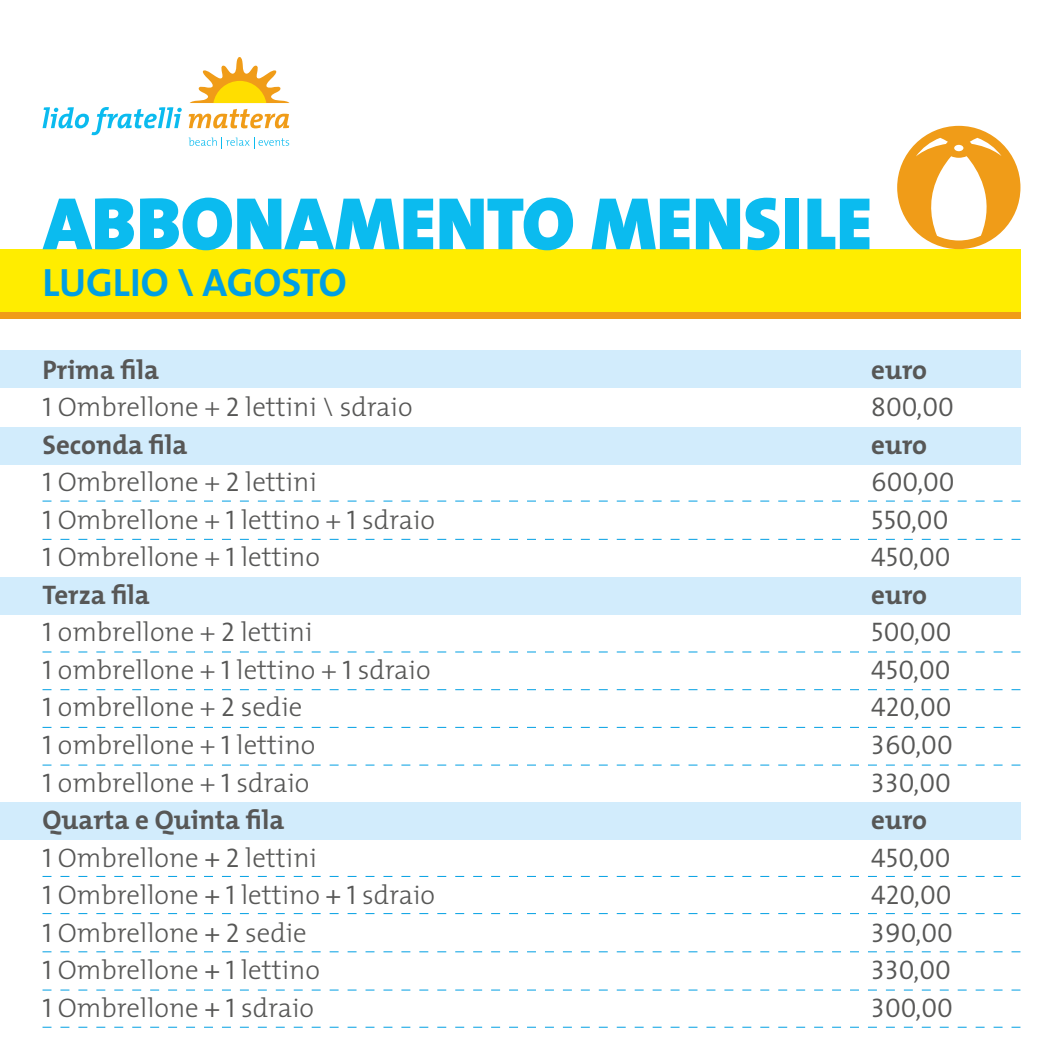
<style>
.page{position:relative;width:1063px;height:1063px;background:#fff}
.page>*{position:absolute;margin:0;border:0;box-sizing:border-box;transform-origin:0 0}
.t1{font:900 75px "The Mix";color:#0bbbef}
.t2{font:700 39.75px "The Mix";color:#009fe3}
.t3{font:300 27px "The Mix";color:#575756}
.t4{font:27px "The Mix Semi Light Caps";color:#575756}
.t5{font:700 27px "The Mix";color:#575756}
.s1{font-family:"The Mix Semi Light Caps";font-weight:400}
</style>
<div class="page">
<div style="left:0;top:249px;width:1020px;height:70px;background:#ffed00"></div>
<div style="left:0;top:350px;width:1020px;height:37px;background:#d2ecfc"></div>
<div style="left:0;top:427px;width:1020px;height:38px;background:#d2ecfc"></div>
<div style="left:0;top:577px;width:1020px;height:38px;background:#d2ecfc"></div>
<div style="left:0;top:802px;width:1020px;height:38px;background:#d2ecfc"></div>
<div style="left:0;top:312px;width:1020px;height:7px;background:#f09c18"></div>
<svg style="left:190px;top:57px;width:99px;height:46px"></svg>
<svg style="left:43px;top:107px;width:139px;height:28px"></svg>
<svg style="left:189px;top:109px;width:100px;height:19px"></svg>
<svg style="left:189px;top:137px;width:100px;height:12px"></svg>
<svg style="left:43px;top:501px;width:977px;height:1px"></svg>
<svg style="left:43px;top:539px;width:977px;height:1px"></svg>
<svg style="left:43px;top:652px;width:977px;height:1px"></svg>
<svg style="left:43px;top:689px;width:977px;height:1px"></svg>
<svg style="left:43px;top:727px;width:977px;height:1px"></svg>
<svg style="left:43px;top:765px;width:977px;height:1px"></svg>
<svg style="left:43px;top:876px;width:977px;height:1px"></svg>
<svg style="left:43px;top:913px;width:977px;height:1px"></svg>
<svg style="left:43px;top:951px;width:977px;height:1px"></svg>
<svg style="left:43px;top:990px;width:977px;height:1px"></svg>
<svg style="left:43px;top:1027px;width:977px;height:1px"></svg>
<svg style="left:897px;top:126px;width:123px;height:123px"></svg>
<h1 class="t1" style="left:43px;top:160px;width:830px">ABBONAMENTO MENSILE</h1>
<h2 class="t2" style="left:43px;top:250px;width:306px">LUGLIO \ AGOSTO</h2>
<p class="t5" style="left:43px;top:347px;width:118px">Prima fila</p>
<p class="t5" style="left:871px;top:347px;width:57px">euro</p>
<p class="t3" style="left:43px;top:385px;width:372px"><span class="s1">1</span> Ombrellone + <span class="s1">2</span> lettini \ sdraio</p>
<p class="t4" style="left:871px;top:385px;width:84px">800,00</p>
<p class="t5" style="left:43px;top:422px;width:146px">Seconda fila</p>
<p class="t5" style="left:871px;top:422px;width:57px">euro</p>
<p class="t3" style="left:43px;top:460px;width:276px"><span class="s1">1</span> Ombrellone + <span class="s1">2</span> lettini</p>
<p class="t4" style="left:871px;top:460px;width:85px">600,00</p>
<p class="t3" style="left:43px;top:498px;width:394px"><span class="s1">1</span> Ombrellone + <span class="s1">1</span> lettino + <span class="s1">1</span> sdraio</p>
<p class="t4" style="left:871px;top:497px;width:79px">550,00</p>
<p class="t3" style="left:43px;top:535px;width:279px"><span class="s1">1</span> Ombrellone + <span class="s1">1</span> lettino</p>
<p class="t4" style="left:871px;top:535px;width:81px">450,00</p>
<p class="t5" style="left:43px;top:572px;width:109px">Terza fila</p>
<p class="t5" style="left:871px;top:572px;width:57px">euro</p>
<p class="t3" style="left:43px;top:610px;width:271px"><span class="s1">1</span> ombrellone + <span class="s1">2</span> lettini</p>
<p class="t4" style="left:871px;top:610px;width:82px">500,00</p>
<p class="t3" style="left:43px;top:648px;width:390px"><span class="s1">1</span> ombrellone + <span class="s1">1</span> lettino + <span class="s1">1</span> sdraio</p>
<p class="t4" style="left:871px;top:648px;width:81px">450,00</p>
<p class="t3" style="left:43px;top:685px;width:261px"><span class="s1">1</span> ombrellone + <span class="s1">2</span> sedie</p>
<p class="t4" style="left:871px;top:685px;width:82px">420,00</p>
<p class="t3" style="left:43px;top:723px;width:274px"><span class="s1">1</span> ombrellone + <span class="s1">1</span> lettino</p>
<p class="t4" style="left:871px;top:723px;width:83px">360,00</p>
<p class="t3" style="left:43px;top:760px;width:269px"><span class="s1">1</span> ombrellone + <span class="s1">1</span> sdraio</p>
<p class="t4" style="left:871px;top:760px;width:81px">330,00</p>
<p class="t5" style="left:43px;top:797px;width:243px">Quarta e Quinta fila</p>
<p class="t5" style="left:871px;top:797px;width:57px">euro</p>
<p class="t3" style="left:43px;top:835px;width:276px"><span class="s1">1</span> Ombrellone <span class="s1">+ 2</span> lettini</p>
<p class="t4" style="left:871px;top:835px;width:81px">450,00</p>
<p class="t3" style="left:43px;top:873px;width:394px"><span class="s1">1</span> Ombrellone <span class="s1">+ 1</span> lettino <span class="s1">+ 1</span> sdraio</p>
<p class="t4" style="left:871px;top:873px;width:82px">420,00</p>
<p class="t3" style="left:43px;top:910px;width:266px"><span class="s1">1</span> Ombrellone <span class="s1">+ 2</span> sedie</p>
<p class="t4" style="left:871px;top:910px;width:83px">390,00</p>
<p class="t3" style="left:43px;top:948px;width:279px"><span class="s1">1</span> Ombrellone <span class="s1">+ 1</span> lettino</p>
<p class="t4" style="left:871px;top:948px;width:81px">330,00</p>
<p class="t3" style="left:43px;top:985px;width:273px"><span class="s1">1</span> Ombrellone <span class="s1">+ 1</span> sdraio</p>
<p class="t4" style="left:871px;top:985px;width:83px">300,00</p>
</div>
